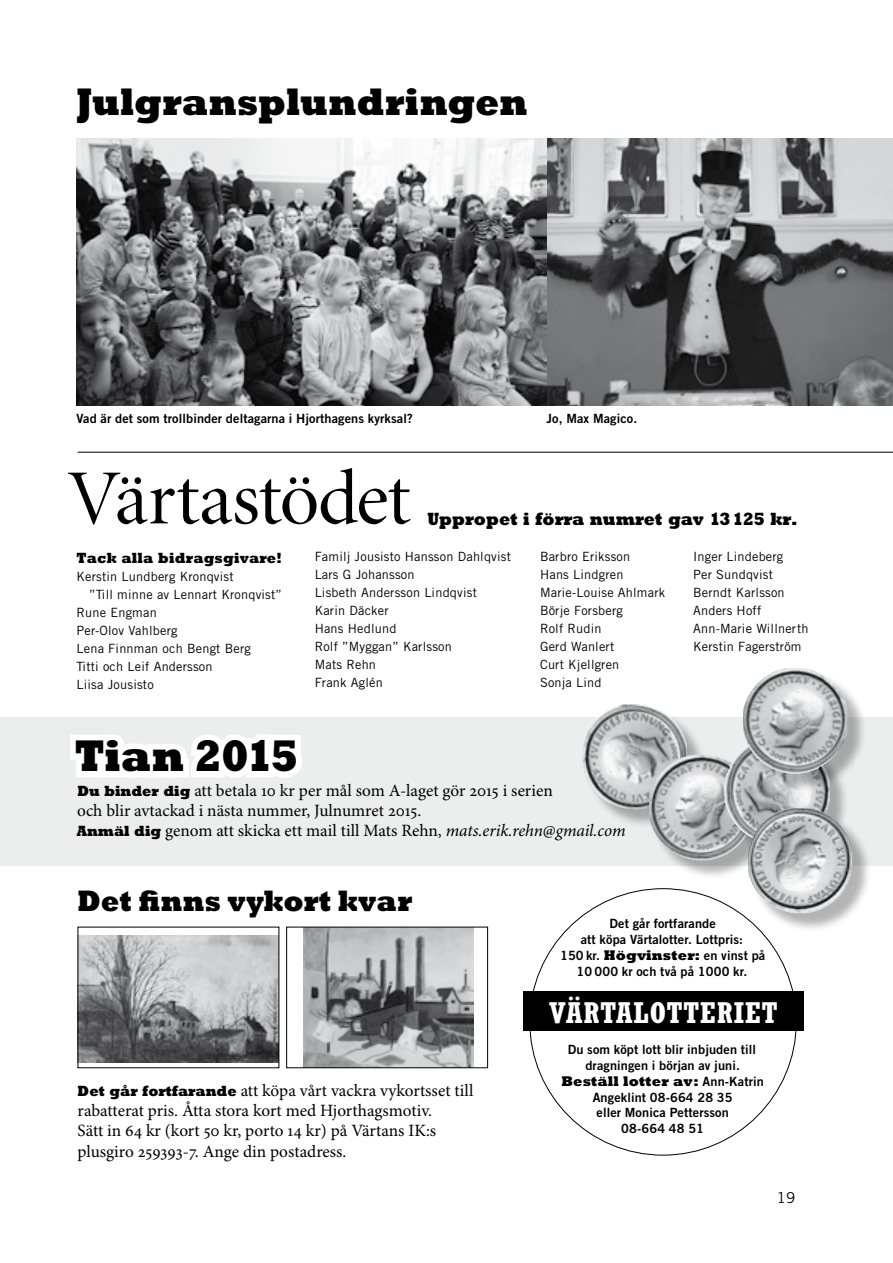
<style>
.page{position:relative;width:893px;height:1263px;background:#fff}
.page>*{position:absolute;margin:0;border:0;box-sizing:border-box;transform-origin:0 0}
.t1{font:78px "Minion Display";letter-spacing:-.015em;color:#000}
.t2{font:800 45px "M Rockwell";letter-spacing:-.015em;color:#000;scale:.9 1}
.t3{font:800 39px "M Rockwell";color:#000;scale:.9 1}
.t4{font:800 30px "M Rockwell";color:#000;scale:.9 1}
.t5{font:700 condensed 29.55px "M Rockwell";letter-spacing:.03em;color:#fff}
.t6{font:800 18px "M Rockwell";color:#000;scale:.9 1}
.t7{font:17.25px/20.2px "Minion Pro";letter-spacing:-.005em;color:#000}
.t8{font:800 15px "M Rockwell";letter-spacing:.015em;color:#000;scale:.9 1}
.t9{font:15px "Trade Gothic";color:#000}
.t10{font:800 14.25px "M Rockwell";letter-spacing:.01em;color:#000;scale:.95 1}
.t11{font:12.75px/18px "Trade Gothic";letter-spacing:.015em;color:#000}
.t12{font:12.75px/15.8px "Trade Gothic Bold Two";letter-spacing:.01em;color:#000;text-align:center}
.s1{font-family:"M Rockwell";font-weight:800;font-size:15px}
.s2{font-style:italic}
.s3{font-family:"M Rockwell";font-weight:800;font-size:14.25px}
.s4{font-family:"Trade Gothic Bold Two";font-weight:400;font-size:12.75px}
</style>
<div class="page">
<img style="left:80px;top:936px;width:197px;height:126px">
<img style="left:304px;top:929px;width:170px;height:137px">
<div style="left:286px;top:927px;width:202px;height:141px;border:1px solid #000"></div>
<div style="left:523px;top:991px;width:281px;height:40px;background:#000"></div>
<img style="left:547px;top:138px;width:346px;height:268px">
<img style="left:77px;top:138px;width:470px;height:268px">
<div style="left:0;top:717px;width:893px;height:148px;background:#eceded"></div>
<svg style="left:70px;top:734px;width:232px;height:44px"></svg>
<div style="left:585px;top:707px;width:121px;height:121px;background:#000;opacity:.3"></div>
<svg style="left:611px;top:704px;width:12px;height:4px"></svg>
<div style="left:651px;top:757px;width:121px;height:122px;background:#000;opacity:.3"></div>
<img style="left:677px;top:755px;width:34px;height:5px">
<div style="left:727px;top:741px;width:121px;height:121px;background:#000;opacity:.3"></div>
<div style="left:750px;top:810px;width:121px;height:122px;background:#000;opacity:.3"></div>
<img style="left:771px;top:808px;width:17px;height:8px">
<div style="left:745px;top:670px;width:121px;height:122px;background:#000;opacity:.3"></div>
<img style="left:770px;top:668px;width:35px;height:6px">
<hr style="left:78px;top:452px;width:815px;height:1px;background:#000">
<h3 class="t3" style="left:77px;top:78px;width:503px">Julgransplundringen</h3>
<p class="t12" style="left:77px;top:410px;width:338px">Vad är det som trollbinder deltagarna i Hjorthagens kyrksal?</p>
<p class="t12" style="left:546px;top:410px;width:92px">Jo, Max Magico.</p>
<h1 class="t1" style="left:68px;top:461px;width:344px">Värtastödet</h1>
<h3 class="t6" style="left:427px;top:508px;width:413px">Uppropet i förra numret gav 13125 kr.</h3>
<p class="t8" style="left:77px;top:549px;width:230px">Tack alla bidragsgivare!</p>
<p class="t11" style="left:77px;top:567px;width:159px">Kerstin Lundberg Kronqvist</p>
<p class="t11" style="left:89px;top:585px;width:194px">”Till minne av Lennart Kronqvist”</p>
<p class="t11" style="left:77px;top:603px;width:82px">Rune Engman</p>
<p class="t11" style="left:77px;top:621px;width:102px">Per-Olov Vahlberg</p>
<p class="t11" style="left:77px;top:639px;width:176px">Lena Finnman och Bengt Berg</p>
<p class="t11" style="left:77px;top:657px;width:138px">Titti och Leif Andersson</p>
<p class="t11" style="left:77px;top:675px;width:79px">Liisa Jousisto</p>
<p class="t11" style="left:315px;top:548px;width:198px">Familj Jousisto Hansson Dahlqvist<br>Lars G Johansson<br>Lisbeth Andersson Lindqvist<br>Karin Däcker<br>Hans Hedlund<br>Rolf ”Myggan” Karlsson<br>Mats Rehn<br>Frank Aglén</p>
<p class="t11" style="left:540px;top:548px;width:127px">Barbro Eriksson<br>Hans Lindgren<br>Marie-Louise Ahlmark<br>Börje Forsberg<br>Rolf Rudin<br>Gerd Wanlert<br>Curt Kjellgren<br>Sonja Lind</p>
<p class="t11" style="left:693px;top:548px;width:117px">Inger Lindeberg<br>Per Sundqvist<br>Berndt Karlsson<br>Anders Hoff<br>Ann-Marie Willnerth<br>Kerstin Fagerström</p>
<h2 class="t2" style="left:75px;top:728px;width:251px">Tian 2015</h2>
<h3 class="t7" style="left:77px;top:781px;width:550px"><span class="s1">Du binder dig</span> att betala 10 kr per mål som A-laget gör 2015 i serien<br>och blir avtackad i nästa nummer, Julnumret 2015.<br><span class="s1">Anmäl dig</span> genom att skicka ett mail till Mats Rehn, <span class="s2">mats.erik.rehn@gmail.com</span></h3>
<h3 class="t4" style="left:78px;top:882px;width:373px">Det finns vykort kvar</h3>
<h3 class="t7" style="left:78px;top:1081px;width:397px"><span class="s1">Det går fortfarande</span> att köpa vårt vackra vykortsset till rabatterat pris. Åtta stora kort med Hjorthagsmotiv.<br>Sätt in 64 kr (kort 50 kr, porto 14 kr) på Värtans IK:s plusgiro 259393-7. Ange din postadress.</h3>
<p class="t12" style="left:560px;top:916px;width:207px">Det går fortfarande<br>att köpa Värtalotter. Lottpris:<br>150 kr. <span class="s3">Högvinster:</span> en vinst på<br>10 000 kr och två på 1000 kr.</p>
<h3 class="t5" style="left:549px;top:995px;width:230px">VÄRTALOTTERIET</h3>
<p class="t12" style="left:568px;top:1042px;width:190px">Du som köpt lott blir inbjuden till dragningen i början av juni.</p>
<p class="t10" style="left:561px;top:1072px;width:215px">Beställ lotter av: <span class="s4">Ann-Katrin</span></p>
<p class="t12" style="left:593px;top:1089px;width:141px">Angeklint 08-664 28 35 eller Monica Pettersson<br>08-664 48 51</p>
<p class="t9" style="left:777px;top:1189px;width:20px">19</p>
</div>
